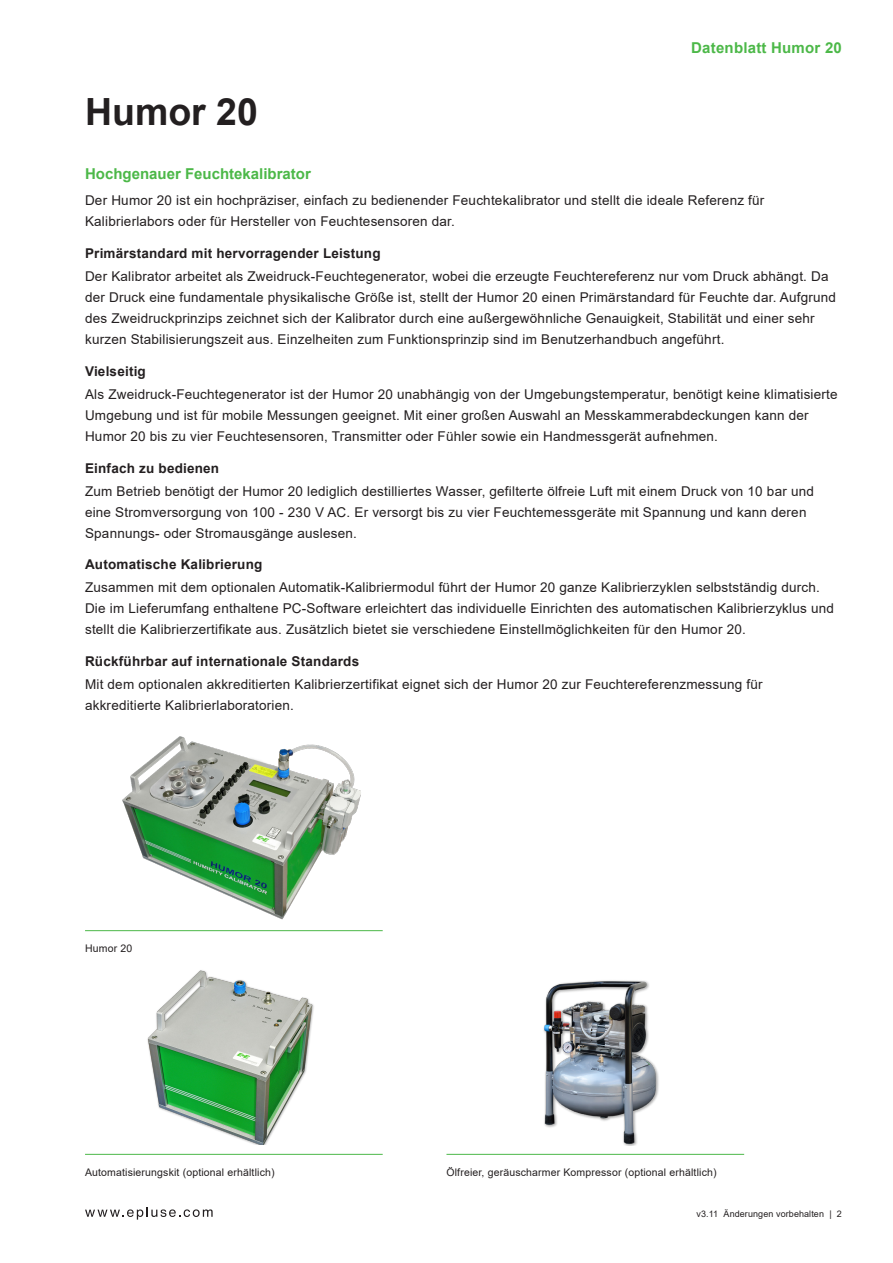
<style>
.page{position:relative;width:893px;height:1263px;background:#fff}
.page>*{position:absolute;margin:0;border:0;box-sizing:border-box;transform-origin:0 0}
.Headline_2{font:700 37.5px "Arial";color:#231f20}
.Headline_3{font:700 15px "Arial";color:#4cb848}
.Copy{font:13.5px/21px "Arial";letter-spacing:.015em;color:#231f20}
.Copy_Bold{font:700 13.5px "Arial";letter-spacing:.015em;color:#231f20}
.Tabelle_Fußnote{font:10.5px "Arial";letter-spacing:.015em;color:#231f20}
.t1{font:9px "Arial";letter-spacing:.01em;color:#231f20}
</style>
<div class="page">
<svg style="left:85px;top:1207px;width:128px;height:12px"></svg>
<hr style="left:85px;top:1154px;width:298px;height:1px;background:#4cb848">
<hr style="left:446px;top:1154px;width:298px;height:1px;background:#4cb848">
<img style="left:147px;top:970px;width:167px;height:174px">
<img style="left:543px;top:980px;width:116px;height:166px">
<hr style="left:85px;top:930px;width:298px;height:1px;background:#4cb848">
<img style="left:122px;top:736px;width:239px;height:184px">
<p class="Headline_2" style="left:85px;top:85px;width:174px">Humor 20</p>
<p class="Headline_3" style="left:85px;top:163px;width:227px">Hochgenauer Feuchtekalibrator</p>
<p class="Headline_3" style="left:691px;top:37px;width:152px">Datenblatt Humor 20</p>
<p class="Copy" style="left:85px;top:190px;width:681px">Der Humor 20 ist ein hochpräziser, einfach zu bedienender Feuchtekalibrator und stellt die ideale Referenz für<br>Kalibrierlabors oder für Hersteller von Feuchtesensoren dar.</p>
<p class="Copy_Bold" style="left:85px;top:244px;width:297px">Primärstandard mit hervorragender Leistung</p>
<p class="Copy" style="left:85px;top:266px;width:752px">Der Kalibrator arbeitet als Zweidruck-Feuchtegenerator, wobei die erzeugte Feuchtereferenz nur vom Druck abhängt. Da der Druck eine fundamentale physikalische Größe ist, stellt der Humor 20 einen Primärstandard für Feuchte dar. Aufgrund des Zweidruckprinzips zeichnet sich der Kalibrator durch eine außergewöhnliche Genauigkeit, Stabilität und einer sehr kurzen Stabilisierungszeit aus. Einzelheiten zum Funktionsprinzip sind im Benutzerhandbuch angeführt.</p>
<p class="Copy_Bold" style="left:85px;top:362px;width:62px">Vielseitig</p>
<p class="Copy" style="left:85px;top:384px;width:754px">Als Zweidruck-Feuchtegenerator ist der Humor 20 unabhängig von der Umgebungstemperatur, benötigt keine klimatisierte<br>Umgebung und ist für mobile Messungen geeignet. Mit einer großen Auswahl an Messkammerabdeckungen kann der<br>Humor 20 bis zu vier Feuchtesensoren, Transmitter oder Fühler sowie ein Handmessgerät aufnehmen.</p>
<p class="Copy_Bold" style="left:85px;top:458px;width:136px">Einfach zu bedienen</p>
<p class="Copy" style="left:85px;top:480px;width:730px">Zum Betrieb benötigt der Humor 20 lediglich destilliertes Wasser, gefilterte ölfreie Luft mit einem Druck von 10 bar und eine Stromversorgung von 100 - 230 V AC. Er versorgt bis zu vier Feuchtemessgeräte mit Spannung und kann deren<br>Spannungs- oder Stromausgänge auslesen.</p>
<p class="Copy_Bold" style="left:85px;top:555px;width:179px">Automatische Kalibrierung</p>
<p class="Copy" style="left:85px;top:577px;width:750px">Zusammen mit dem optionalen Automatik-Kalibriermodul führt der Humor 20 ganze Kalibrierzyklen selbstständig durch.<br>Die im Lieferumfang enthaltene PC-Software erleichtert das individuelle Einrichten des automatischen Kalibrierzyklus und stellt die Kalibrierzertifikate aus. Zusätzlich bietet sie verschiedene Einstellmöglichkeiten für den Humor 20.</p>
<p class="Copy_Bold" style="left:85px;top:652px;width:276px">Rückführbar auf internationale Standards</p>
<p class="Copy" style="left:85px;top:674px;width:679px">Mit dem optionalen akkreditierten Kalibrierzertifikat eignet sich der Humor 20 zur Feuchtereferenzmessung für akkreditierte Kalibrierlaboratorien.</p>
<p class="Tabelle_Fußnote" style="left:85px;top:941px;width:49px">Humor 20</p>
<p class="Tabelle_Fußnote" style="left:85px;top:1165px;width:191px">Automatisierungskit (optional erhältlich)</p>
<p class="Tabelle_Fußnote" style="left:446px;top:1165px;width:272px">Ölfreier, geräuscharmer Kompressor (optional erhältlich)</p>
<p class="t1" style="left:697px;top:1208px;width:147px">v3.11 Änderungen vorbehalten | 2</p>
</div>
